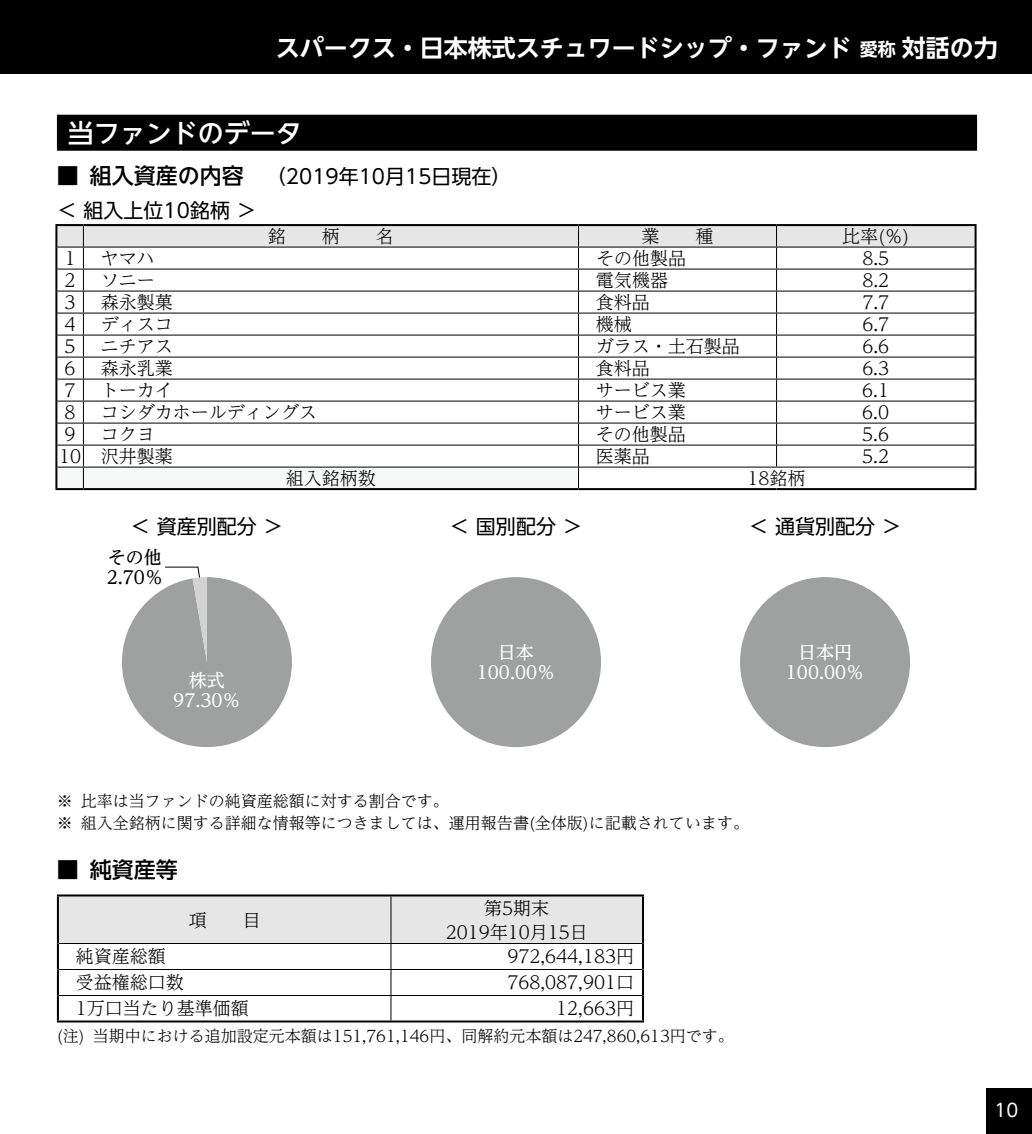
<style>
.page{position:relative;width:1032px;height:1134px;background:#fff}
.page>*{position:absolute;margin:0;border:0;box-sizing:border-box;transform-origin:0 0}
.t1{font:500 26px "UD Shin Go NT Pro";color:#fff}
.t2{font:700 24px "UD Shin Go NT Pro De";color:#fff}
.t3{font:500 22px "UD Shin Go NT Pro";color:#000}
.t4{font:20px/33.6px "UD Shin Go NT Pro";color:#000}
.t5{font:300 18px/24px "UD Reimin Pro";color:#000;text-align:center}
.t6{font:500 18px/20px "UD Reimin Pro";color:#fff;text-align:center}
.t7{font:500 18px/20px "UD Reimin Pro";color:#000}
.t8{font:18px "UD Shin Go NT Pro";color:#fff}
.t9{font:300 16px/22px "UD Reimin Pro";color:#000}
.s1{font-size:18px}
.s2{font-weight:500;font-size:22px}
</style>
<div class="page">
<div style="left:0;top:0;width:1032px;height:74px;background:#000"></div>
<div style="left:986px;top:1089px;width:46px;height:45px;background:#000"></div>
<div style="left:58px;top:116px;width:918px;height:34px;background:#000"></div>
<hr style="left:57px;top:115px;width:920px;height:2px;background:#000">
<hr style="left:57px;top:117px;width:2px;height:32px;background:#000">
<hr style="left:975px;top:117px;width:2px;height:32px;background:#000">
<hr style="left:57px;top:149px;width:920px;height:2px;background:#000">
<svg style="left:57px;top:226px;width:917px;height:262px"></svg>
<hr style="left:83px;top:467px;width:495px;height:1px;background:#000">
<hr style="left:578px;top:467px;width:198px;height:1px;background:#000">
<hr style="left:776px;top:467px;width:198px;height:1px;background:#000">
<hr style="left:55px;top:224px;width:28px;height:2px;background:#000">
<hr style="left:55px;top:226px;width:2px;height:21px;background:#000">
<hr style="left:83px;top:224px;width:495px;height:2px;background:#000">
<hr style="left:578px;top:224px;width:198px;height:2px;background:#000">
<hr style="left:776px;top:224px;width:200px;height:2px;background:#000">
<hr style="left:974px;top:226px;width:2px;height:21px;background:#000">
<hr style="left:55px;top:247px;width:2px;height:22px;background:#000">
<hr style="left:974px;top:247px;width:2px;height:22px;background:#000">
<hr style="left:55px;top:269px;width:2px;height:22px;background:#000">
<hr style="left:974px;top:269px;width:2px;height:22px;background:#000">
<hr style="left:55px;top:291px;width:2px;height:22px;background:#000">
<hr style="left:974px;top:291px;width:2px;height:22px;background:#000">
<hr style="left:55px;top:313px;width:2px;height:22px;background:#000">
<hr style="left:974px;top:313px;width:2px;height:22px;background:#000">
<hr style="left:55px;top:335px;width:2px;height:22px;background:#000">
<hr style="left:974px;top:335px;width:2px;height:22px;background:#000">
<hr style="left:55px;top:357px;width:2px;height:22px;background:#000">
<hr style="left:974px;top:357px;width:2px;height:22px;background:#000">
<hr style="left:55px;top:379px;width:2px;height:22px;background:#000">
<hr style="left:974px;top:379px;width:2px;height:22px;background:#000">
<hr style="left:55px;top:401px;width:2px;height:22px;background:#000">
<hr style="left:974px;top:401px;width:2px;height:22px;background:#000">
<hr style="left:55px;top:423px;width:2px;height:22px;background:#000">
<hr style="left:974px;top:423px;width:2px;height:22px;background:#000">
<hr style="left:55px;top:445px;width:2px;height:22px;background:#000">
<hr style="left:974px;top:445px;width:2px;height:22px;background:#000">
<hr style="left:55px;top:467px;width:2px;height:21px;background:#000">
<hr style="left:974px;top:467px;width:2px;height:21px;background:#000">
<hr style="left:55px;top:488px;width:28px;height:2px;background:#000">
<hr style="left:83px;top:488px;width:495px;height:2px;background:#000">
<hr style="left:578px;top:488px;width:198px;height:2px;background:#000">
<hr style="left:776px;top:488px;width:200px;height:2px;background:#000">
<svg style="left:59px;top:896px;width:583px;height:124px"></svg>
<hr style="left:57px;top:894px;width:334px;height:2px;background:#000">
<hr style="left:57px;top:896px;width:2px;height:47px;background:#000">
<hr style="left:391px;top:894px;width:253px;height:2px;background:#000">
<hr style="left:642px;top:896px;width:2px;height:47px;background:#000">
<hr style="left:57px;top:943px;width:2px;height:26px;background:#000">
<hr style="left:642px;top:943px;width:2px;height:26px;background:#000">
<hr style="left:57px;top:969px;width:2px;height:26px;background:#000">
<hr style="left:642px;top:969px;width:2px;height:26px;background:#000">
<hr style="left:57px;top:995px;width:2px;height:25px;background:#000">
<hr style="left:642px;top:995px;width:2px;height:25px;background:#000">
<hr style="left:57px;top:1020px;width:334px;height:2px;background:#000">
<hr style="left:391px;top:1020px;width:253px;height:2px;background:#000">
<svg style="left:122px;top:566px;width:170px;height:181px"></svg>
<div style="left:431px;top:577px;width:170px;height:170px;background:#9fa0a0;border-radius:50%"></div>
<div style="left:740px;top:577px;width:170px;height:170px;background:#9fa0a0;border-radius:50%"></div>
<h2 class="t2" style="left:276px;top:29px;width:723px">スパークス・日本株式スチュワードシップ・ファンド <span class="s1">愛称</span> 対話の力</h2>
<h1 class="t1" style="left:68px;top:112px;width:235px">当ファンドのデータ</h1>
<p class="t4" style="left:57px;top:159px;width:456px"><span class="s2">■ 組入資産の内容　</span>（2019年10月15日現在）＜ 組入上位10銘柄 ＞</p>
<p class="t5" style="left:641px;top:224px;width:73px">業　　種</p>
<p class="t5" style="left:842px;top:224px;width:69px">比率(％)</p>
<p class="t5" style="left:65px;top:245px;width:12px">1</p>
<p class="t5" style="left:101px;top:245px;width:55px">ヤマハ</p>
<p class="t5" style="left:596px;top:245px;width:91px">その他製品</p>
<p class="t5" style="left:862px;top:245px;width:28px">8.5</p>
<p class="t5" style="left:65px;top:267px;width:12px">2</p>
<p class="t5" style="left:101px;top:267px;width:55px">ソニー</p>
<p class="t5" style="left:596px;top:267px;width:73px">電気機器</p>
<p class="t5" style="left:862px;top:267px;width:28px">8.2</p>
<p class="t5" style="left:65px;top:289px;width:12px">3</p>
<p class="t5" style="left:101px;top:289px;width:73px">森永製菓</p>
<p class="t5" style="left:596px;top:289px;width:55px">食料品</p>
<p class="t5" style="left:862px;top:289px;width:28px">7.7</p>
<p class="t5" style="left:65px;top:311px;width:12px">4</p>
<p class="t5" style="left:101px;top:311px;width:73px">ディスコ</p>
<p class="t5" style="left:596px;top:311px;width:37px">機械</p>
<p class="t5" style="left:862px;top:311px;width:28px">6.7</p>
<p class="t5" style="left:65px;top:333px;width:12px">5</p>
<p class="t5" style="left:101px;top:333px;width:73px">ニチアス</p>
<p class="t5" style="left:596px;top:333px;width:145px">ガラス・土石製品</p>
<p class="t5" style="left:862px;top:333px;width:28px">6.6</p>
<p class="t5" style="left:65px;top:355px;width:12px">6</p>
<p class="t5" style="left:101px;top:355px;width:73px">森永乳業</p>
<p class="t5" style="left:596px;top:355px;width:55px">食料品</p>
<p class="t5" style="left:862px;top:355px;width:28px">6.3</p>
<p class="t5" style="left:65px;top:377px;width:12px">7</p>
<p class="t5" style="left:101px;top:377px;width:73px">トーカイ</p>
<p class="t5" style="left:596px;top:377px;width:91px">サービス業</p>
<p class="t5" style="left:862px;top:377px;width:28px">6.1</p>
<p class="t5" style="left:65px;top:399px;width:12px">8</p>
<p class="t5" style="left:101px;top:399px;width:218px">コシダカホールディングス</p>
<p class="t5" style="left:596px;top:399px;width:91px">サービス業</p>
<p class="t5" style="left:862px;top:399px;width:28px">6.0</p>
<p class="t5" style="left:65px;top:421px;width:12px">9</p>
<p class="t5" style="left:101px;top:421px;width:55px">コクヨ</p>
<p class="t5" style="left:596px;top:421px;width:91px">その他製品</p>
<p class="t5" style="left:862px;top:421px;width:28px">5.6</p>
<p class="t5" style="left:59px;top:443px;width:115px">10 沢井製薬</p>
<p class="t5" style="left:596px;top:443px;width:55px">医薬品</p>
<p class="t5" style="left:862px;top:443px;width:28px">5.2</p>
<p class="t5" style="left:286px;top:465px;width:91px">組入銘柄数</p>
<p class="t5" style="left:748px;top:465px;width:59px">18銘柄</p>
<p class="t4" style="left:130px;top:509px;width:155px">＜ 資産別配分 ＞</p>
<p class="t7" style="left:107px;top:547px;width:58px">その他<br>2.70％</p>
<p class="t6" style="left:173px;top:669px;width:69px">株式<br>97.30％</p>
<p class="t4" style="left:449px;top:509px;width:135px">＜ 国別配分 ＞</p>
<p class="t6" style="left:477px;top:641px;width:80px">日本<br>100.00％</p>
<p class="t4" style="left:748px;top:509px;width:155px">＜ 通貨別配分 ＞</p>
<p class="t6" style="left:786px;top:641px;width:80px">日本円<br>100.00％</p>
<p class="t9" style="left:57px;top:790px;width:693px">※ 比率は当ファンドの純資産総額に対する割合です。<br>※ 組入全銘柄に関する詳細な情報等につきましては、運用報告書(全体版)に記載されています。</p>
<p class="t3" style="left:57px;top:852px;width:122px">■ 純資産等</p>
<p class="t5" style="left:189px;top:907px;width:73px">項　　目</p>
<p class="t5" style="left:446px;top:895px;width:143px">第5期末<br>2019年10月15日</p>
<p class="t5" style="left:76px;top:944px;width:91px">純資産総額</p>
<p class="t5" style="left:507px;top:944px;width:128px">972,644,183円</p>
<p class="t5" style="left:76px;top:970px;width:110px">受益権総口数</p>
<p class="t5" style="left:507px;top:970px;width:128px">768,087,901口</p>
<p class="t5" style="left:76px;top:996px;width:174px">1万口当たり基準価額</p>
<p class="t5" style="left:556px;top:996px;width:79px">12,663円</p>
<p class="t9" style="left:57px;top:1025px;width:678px">(注) 当期中における追加設定元本額は151,761,146円、同解約元本額は247,860,613円です。</p>
<p class="t8" style="left:994px;top:1095px;width:25px">10</p>
</div>
